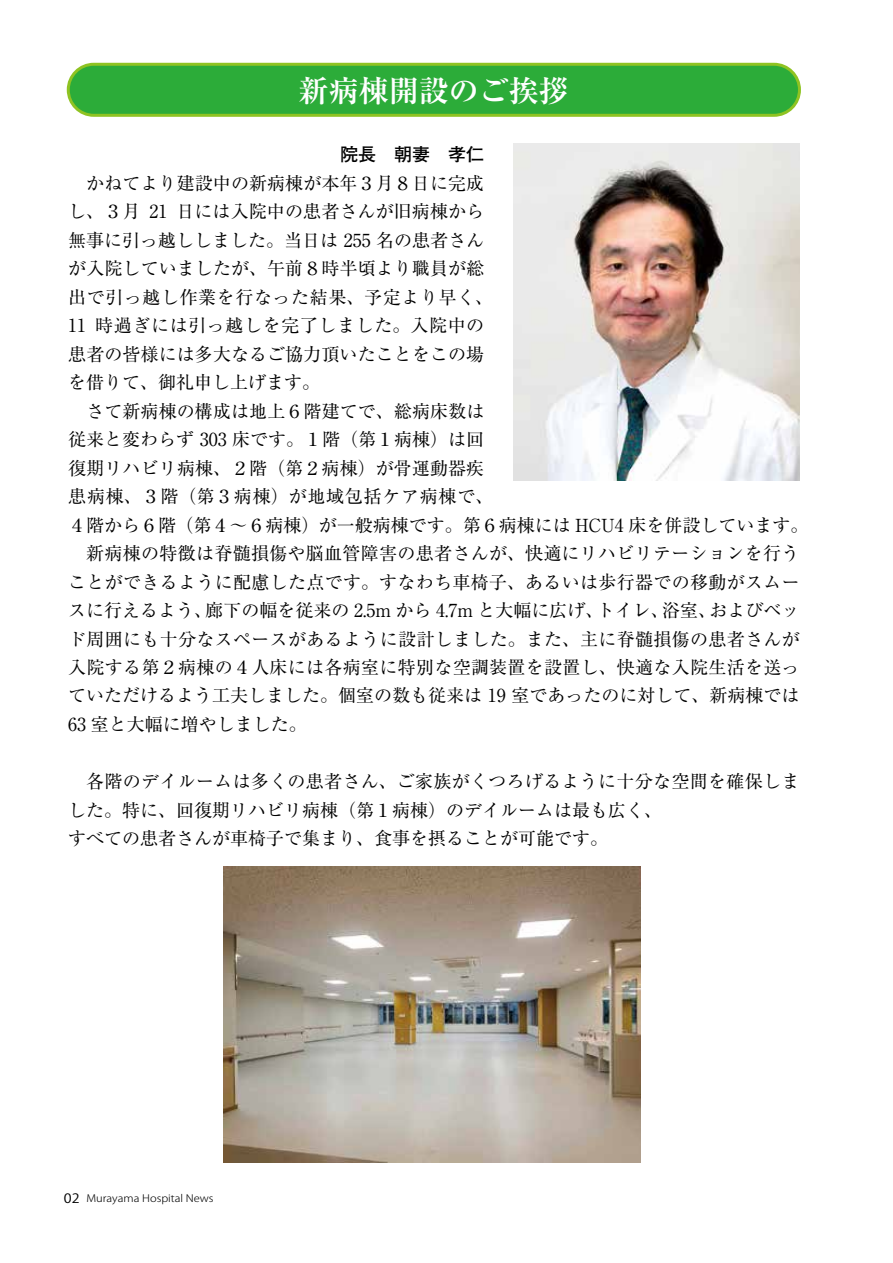
<style>
.page{position:relative;width:893px;height:1263px;background:#fff}
.page>*{position:absolute;margin:0;border:0;box-sizing:border-box;transform-origin:0 0}
.t1{font:700 30px "Ryumin Pr 5";color:#fff}
.t2{font:18px/28.5px "Ryumin Pr 5";letter-spacing:.005em;color:#000}
.t3{font:700 18px "Futo Go B101 Pr 5";color:#000}
.t4{font:300 10.2px "Koz Go Pro";color:#000;scale:1.11 1}
.s1{font-weight:400;font-size:12.9px}
</style>
<div class="page">
<img style="left:513px;top:144px;width:286px;height:337px">
<img style="left:224px;top:867px;width:416px;height:295px">
<div style="left:68px;top:64px;width:731px;height:51px;background:#2cac39;border-radius:26px"></div>
<div style="left:67px;top:63px;width:734px;height:54px;border:3px solid #8fc322;border-radius:26px"></div>
<h1 class="t1" style="left:299px;top:67px;width:271px">新病棟開設のご挨拶</h1>
<p class="t3" style="left:340px;top:140px;width:145px">院長　朝妻　孝仁</p>
<p class="t2" style="left:68px;top:167px;width:742px">　かねてより建設中の新病棟が本年３月８日に完成<br>し、３月 21 日には入院中の患者さんが旧病棟から<br>無事に引っ越ししました。当日は 255 名の患者さん<br>が入院していましたが、午前８時半頃より職員が総<br>出で引っ越し作業を行なった結果、予定より早く、<br>11 時過ぎには引っ越しを完了しました。入院中の<br>患者の皆様には多大なるご協力頂いたことをこの場<br>を借りて、御礼申し上げます。<br>　さて新病棟の構成は地上６階建てで、総病床数は<br>従来と変わらず 303 床です。１階（第１病棟）は回<br>復期リハビリ病棟、２階（第２病棟）が骨運動器疾<br>患病棟、３階（第３病棟）が地域包括ケア病棟で、<br>４階から６階（第４～６病棟）が一般病棟です。第６病棟には HCU4 床を併設しています。　新病棟の特徴は脊髄損傷や脳血管障害の患者さんが、快適にリハビリテーションを行うことができるように配慮した点です。すなわち車椅子、あるいは歩行器での移動がスムースに行えるよう、廊下の幅を従来の 2.5m から 4.7m と大幅に広げ、トイレ、浴室、およびベッド周囲にも十分なスペースがあるように設計しました。また、主に脊髄損傷の患者さんが入院する第２病棟の４人床には各病室に特別な空調装置を設置し、快適な入院生活を送っていただけるよう工夫しました。個室の数も従来は 19 室であったのに対して、新病棟では63 室と大幅に増やしました。</p>
<p class="t2" style="left:68px;top:766px;width:733px">　各階のデイルームは多くの患者さん、ご家族がくつろげるように十分な空間を確保しました。特に、回復期リハビリ病棟（第１病棟）のデイルームは最も広く、<br>すべての患者さんが車椅子で集まり、食事を摂ることが可能です。</p>
<p class="t4" style="left:64px;top:1192px;width:136px"><span class="s1">02</span> Murayama Hospital News</p>
</div>
